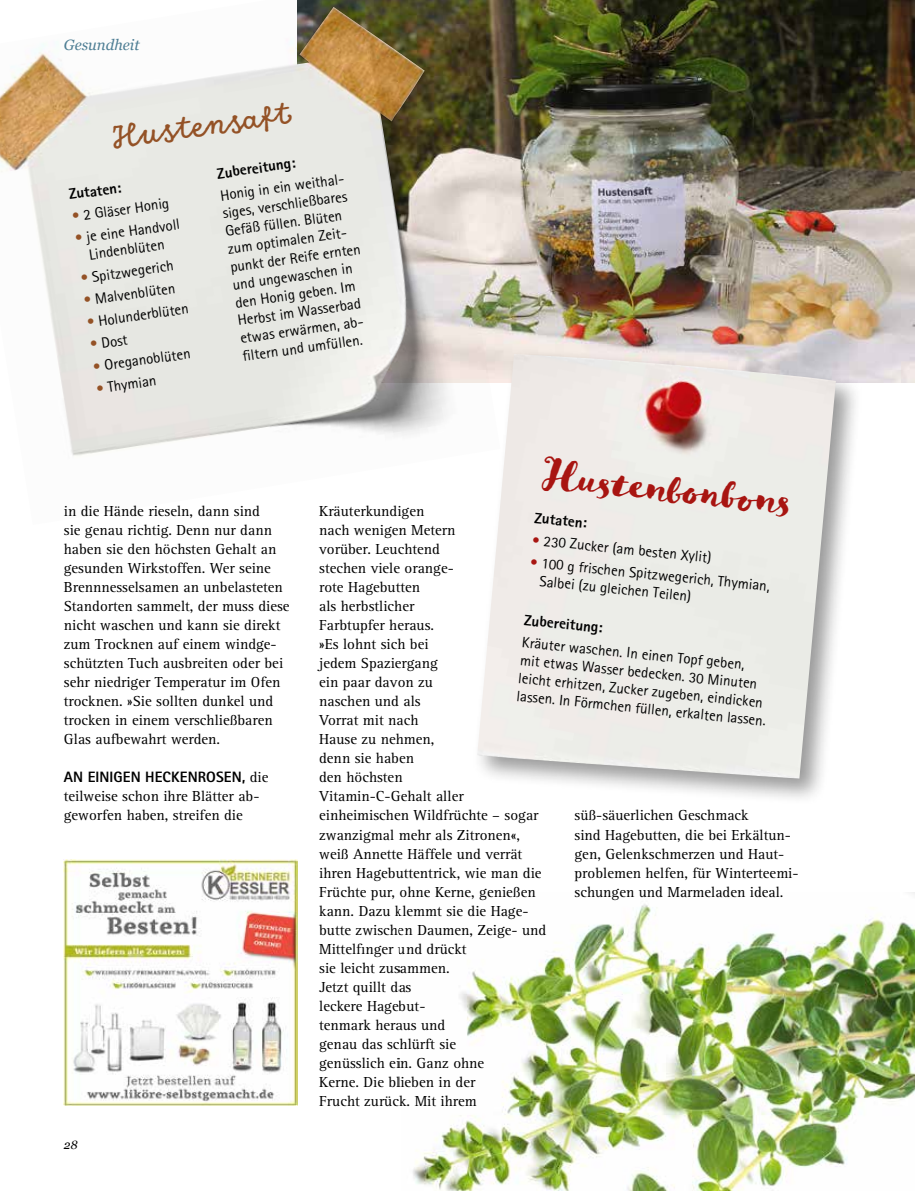
<style>
.page{position:relative;width:915px;height:1191px;background:#fff}
.page>*{position:absolute;margin:0;border:0;box-sizing:border-box;transform-origin:0 0}
.t1{font:42px "Goodlife Brush";color:#a81511}
.t2{font:36px "Goodlife Script";color:#945226}
.t3{font:15px/19px "Rotis Serif Std";color:#000}
.t4{font:15px/18px "Rotis Sans Serif Std";color:#000}
.t5{font:800 15px "Rotis Sans Serif Std";letter-spacing:.005em;color:#000}
.t6{font:italic 15px "Georgia";color:#4f8096}
.t7{font:italic 12px "Georgia";color:#000}
.s1{color:#945226}
.s2{font-family:"Rotis Serif Std";font-weight:400}
.s3{color:#a81511}
</style>
<div class="page">
<img style="left:500px;top:0;width:414px;height:382px">
<img style="left:72px;top:0;width:428px;height:456px">
<img style="left:0;top:7px;width:424px;height:447px">
<div style="left:472px;top:349px;width:390px;height:456px;background:#000;opacity:.4"></div>
<img style="left:477px;top:354px;width:358px;height:424px">
<img style="left:413px;top:892px;width:501px;height:299px">
<img style="left:64px;top:859px;width:234px;height:247px">
<p class="t6" style="left:64px;top:34px;width:77px">Gesundheit</p>
<h2 class="t2" style="left:109px;top:119px;width:183px;rotate:-8deg">Hustensaft</h2>
<p class="t5" style="left:68px;top:185px;width:54px;rotate:-8deg">Zutaten:</p>
<p class="t4" style="left:71px;top:207px;width:99px;rotate:-8deg"><span class="s1">•</span> 2 Gläser Honig</p>
<p class="t4" style="left:74px;top:229px;width:107px;text-align:center;rotate:-8deg"><span class="s1">•</span> je eine Handvoll<br>Lindenblüten</p>
<p class="t4" style="left:80px;top:269px;width:95px;rotate:-8deg"><span class="s1">•</span> Spitzwegerich</p>
<p class="t4" style="left:83px;top:291px;width:93px;rotate:-8deg"><span class="s1">•</span> Malvenblüten</p>
<p class="t4" style="left:86px;top:313px;width:104px;rotate:-8deg"><span class="s1">•</span> Holunderblüten</p>
<p class="t4" style="left:89px;top:335px;width:39px;rotate:-8deg"><span class="s1">•</span> Dost</p>
<p class="t4" style="left:92px;top:357px;width:100px;rotate:-8deg"><span class="s1">•</span> Oreganoblüten</p>
<p class="t4" style="left:95px;top:379px;width:62px;rotate:-8deg"><span class="s1">•</span> Thymian</p>
<p class="t5" style="left:216px;top:164px;width:80px;rotate:-8deg">Zubereitung:</p>
<p class="t4" style="left:219px;top:186px;width:133px;rotate:-8deg">Honig in ein weithal&shy;siges, verschließbares<br>Gefäß füllen. Blüten zum optimalen Zeit&shy;punkt der Reife ernten und ungewaschen in den Honig geben. Im<br>Herbst im Wasserbad etwas erwärmen, ab&shy;fi ltern und umfüllen.</p>
<p class="t3" style="left:64px;top:502px;width:227px">in die Hände rieseln, dann sind<br>sie genau richtig. Denn nur dann haben sie den höchsten Gehalt an gesunden Wirkstoffen. Wer seine<br>Brennnesselsamen an unbelasteten<br>Standorten sammelt, der muss diese nicht waschen und kann sie direkt zum Trocknen auf einem windge&shy;schützten Tuch ausbreiten oder bei sehr niedriger Temperatur im Ofen trocknen. »Sie sollten dunkel und trocken in einem verschließbaren<br>Glas aufbewahrt werden.</p>
<p class="t5" style="left:64px;top:767px;width:206px">AN EINIGEN HECKENROSEN, <span class="s2">die</span></p>
<p class="t3" style="left:64px;top:787px;width:197px">teilweise schon ihre Blätter ab&shy;geworfen haben, streifen die</p>
<p class="t7" style="left:64px;top:1136px;width:15px">28</p>
<h1 class="t1" style="left:546px;top:448px;width:251px;rotate:6deg">Hustenbonbons</h1>
<p class="t3" style="left:319px;top:502px;width:228px">Kräuterkundigen<br>nach wenigen Metern<br>vorüber. Leuchtend<br>stechen viele orange-<br>rote Hagebutten<br>als herbstlicher<br>Farbtupfer heraus.<br>»Es lohnt sich bei<br>jedem Spaziergang<br>ein paar davon zu<br>naschen und als<br>Vorrat mit nach<br>Hause zu nehmen,<br>denn sie haben<br>den höchsten<br>Vitamin-C-Gehalt aller einheimischen Wildfrüchte – sogar zwanzigmal mehr als Zitronen«, weiß Annette Häffele und verrät ihren Hagebuttentrick, wie man die<br>Früchte pur, ohne Kerne, genießen kann. Dazu klemmt sie die Hage&shy;butte zwischen Daumen, Zeige- und<br>Mittelfinger und drückt<br>sie leicht zusammen.<br>Jetzt quillt das<br>leckere Hagebut-<br>tenmark heraus und<br>genau das schlürft sie<br>genüsslich ein. Ganz ohne<br>Kerne. Die blieben in der<br>Frucht zurück. Mit ihrem</p>
<p class="t5" style="left:535px;top:508px;width:54px;rotate:6deg">Zutaten:</p>
<p class="t4" style="left:533px;top:530px;width:181px;rotate:6deg"><span class="s3">•</span> 230 Zucker (am besten Xylit)</p>
<p class="t4" style="left:542px;top:553px;width:231px;text-indent:-11px;rotate:6deg"><span class="s3">•</span> 100 g frischen Spitzwegerich, Thymian,<br>Salbei (zu gleichen Teilen)</p>
<p class="t5" style="left:525px;top:610px;width:80px;rotate:6deg">Zubereitung:</p>
<p class="t4" style="left:523px;top:632px;width:252px;rotate:6deg">Kräuter waschen. In einen Topf geben,<br>mit etwas Wasser bedecken. 30 Minuten leicht erhitzen, Zucker zugeben, eindicken lassen. In Förmchen füllen, erkalten lassen.</p>
<p class="t3" style="left:574px;top:806px;width:225px">süß-säuerlichen Geschmack<br>sind Hagebutten, die bei Erkältun&shy;gen, Gelenkschmerzen und Haut&shy;problemen helfen, für Winterteemi&shy;schungen und Marmeladen ideal.</p>
</div>
